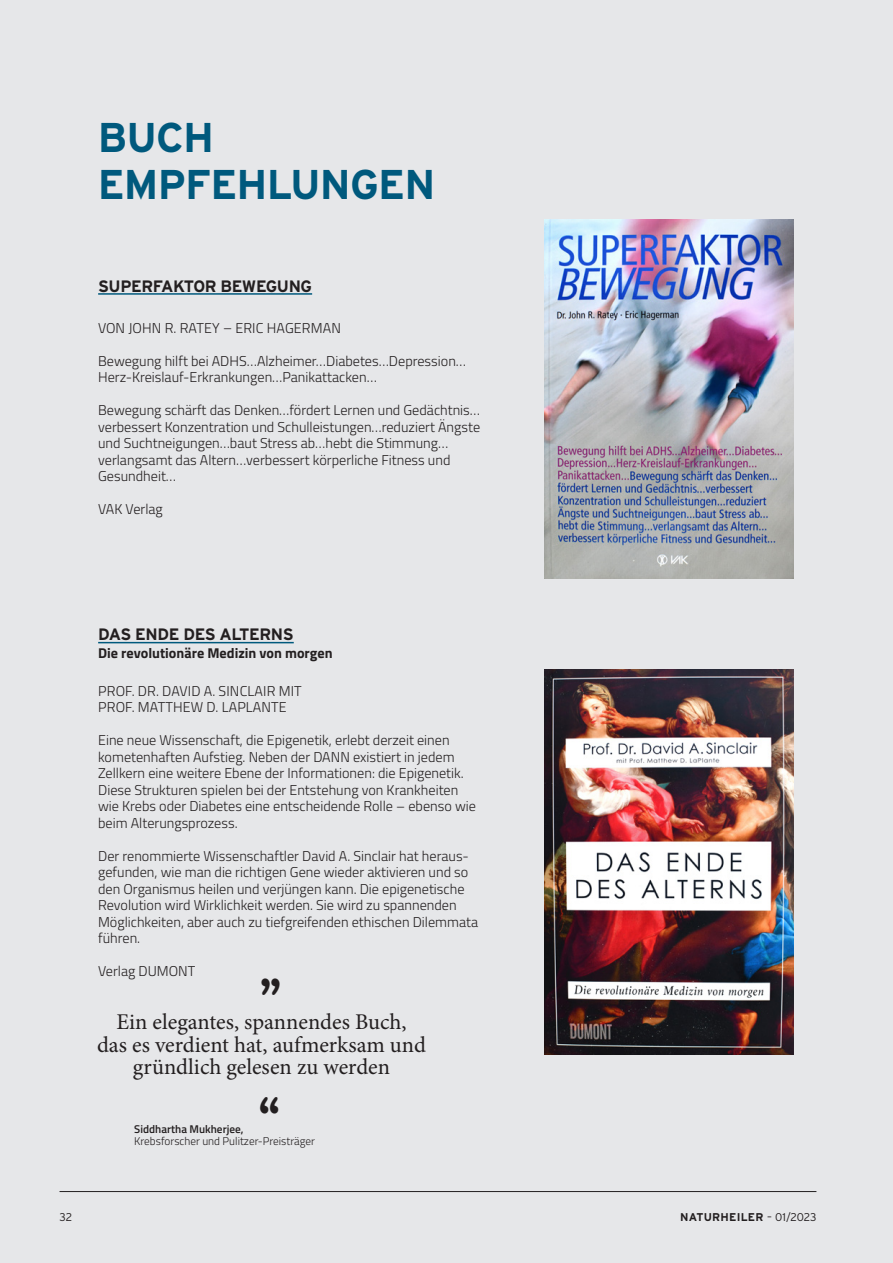
<style>
.page{position:relative;width:893px;height:1263px;background:#e6e7e9}
.page>*{position:absolute;margin:0;border:0;box-sizing:border-box;transform-origin:0 0}
.Sub_Ü_Natur{font:700 41.55px/47px "Interstate";letter-spacing:-.02em;color:#00597d}
.t1{font:700 38.7px "American Typewriter";color:#231f20}
.Zitat_Natur{font:22.5px "Minion Pro";color:#231f20}
.Teaser_Natur_blau{font:700 16.5px "Interstate";letter-spacing:-.025em;color:#231f20}
.Fließtext_Natur{font:300 14.25px/16.5px "Titillium";color:#231f20}
.Zwischenüberschrift{font:300 14.25px/16.5px "Titillium";letter-spacing:.01em;color:#231f20}
.Teaser_Natur_blau-2{font:700 14.25px "Titillium";color:#231f20}
.Bildunterschrift{font:300 11.25px "Titillium";color:#231f20}
.Bildunterschrift-2{font:600 11.25px "Titillium";color:#231f20}
.t2{font:700 11.25px "Interstate";letter-spacing:.02em;color:#231f20}
.t3{font:300 11.25px "Interstate";color:#231f20}
.s1{font-weight:300}
</style>
<div class="page">
<hr style="left:98px;top:293px;width:214px;height:2px;background:#00597d">
<img style="left:545px;top:219px;width:248px;height:359px">
<img style="left:545px;top:669px;width:248px;height:386px">
<hr style="left:98px;top:642px;width:196px;height:1px;background:#00597d">
<hr style="left:60px;top:1191px;width:756px;height:1px;background:#231f20">
<p class="Sub_Ü_Natur" style="left:98px;top:114px;width:339px">BUCH<br>EMPFEHLUNGEN</p>
<p class="Teaser_Natur_blau" style="left:98px;top:277px;width:215px">SUPERFAKTOR BEWEGUNG</p>
<p class="Zwischenüberschrift" style="left:98px;top:319px;width:244px">VON JOHN R. RATEY – ERIC HAGERMAN</p>
<p class="Fließtext_Natur" style="left:98px;top:352px;width:369px">Bewegung hilft bei ADHS…Alzheimer…Diabetes…Depression…<br>Herz-Kreislauf-Erkrankungen…Panikattacken…</p>
<p class="Fließtext_Natur" style="left:98px;top:401px;width:384px">Bewegung schärft das Denken…fördert Lernen und Gedächtnis… verbessert Konzentration und Schulleistungen…reduziert Ängste und Suchtneigungen…baut Stress ab…hebt die Stimmung… verlangsamt das Altern…verbessert körperliche Fitness und Gesundheit…</p>
<p class="Fließtext_Natur" style="left:98px;top:500px;width:66px">VAK Verlag</p>
<p class="Teaser_Natur_blau" style="left:98px;top:625px;width:197px">DAS ENDE DES ALTERNS</p>
<p class="Teaser_Natur_blau-2" style="left:98px;top:642px;width:236px">Die revolutionäre Medizin von morgen</p>
<p class="Zwischenüberschrift" style="left:98px;top:682px;width:205px">PROF. DR. DAVID A. SINCLAIR MIT<br>PROF. MATTHEW D. LAPLANTE</p>
<p class="Fließtext_Natur" style="left:98px;top:731px;width:379px">Eine neue Wissenschaft, die Epigenetik, erlebt derzeit einen kometenhaften Aufstieg. Neben der DANN existiert in jedem Zellkern eine weitere Ebene der Informationen: die Epigenetik.<br>Diese Strukturen spielen bei der Entstehung von Krankheiten wie Krebs oder Diabetes eine entscheidende Rolle – ebenso wie beim Alterungsprozess.</p>
<p class="Fließtext_Natur" style="left:98px;top:847px;width:382px">Der renommierte Wissenschaftler David A. Sinclair hat heraus&shy;gefunden, wie man die richtigen Gene wieder aktivieren und so den Organismus heilen und verjüngen kann. Die epigenetische Revolution wird Wirklichkeit werden. Sie wird zu spannenden Möglichkeiten, aber auch zu tiefgreifenden ethischen Dilemmata führen.</p>
<p class="Fließtext_Natur" style="left:98px;top:962px;width:99px">Verlag DUMONT</p>
<p class="t1" style="left:259px;top:958px;width:24px">”</p>
<p class="Zitat_Natur" style="left:116px;top:1007px;width:292px">Ein elegantes, spannendes Buch,</p>
<p class="Zitat_Natur" style="left:97px;top:1029px;width:330px">das es verdient hat, aufmerksam und</p>
<p class="Zitat_Natur" style="left:133px;top:1052px;width:259px">gründlich gelesen zu werden</p>
<p class="t1" style="left:281px;top:1133px;width:24px;rotate:-180deg">”</p>
<p class="Bildunterschrift-2" style="left:134px;top:1120px;width:111px">Siddhartha Mukherjee,</p>
<p class="Bildunterschrift" style="left:134px;top:1133px;width:182px">Krebsforscher und Pulitzer-Preisträger</p>
<p class="t3" style="left:60px;top:1211px;width:14px">32</p>
<p class="t2" style="left:680px;top:1211px;width:138px">NATURHEILER <span class="s1">– 01/2023</span></p>
</div>
